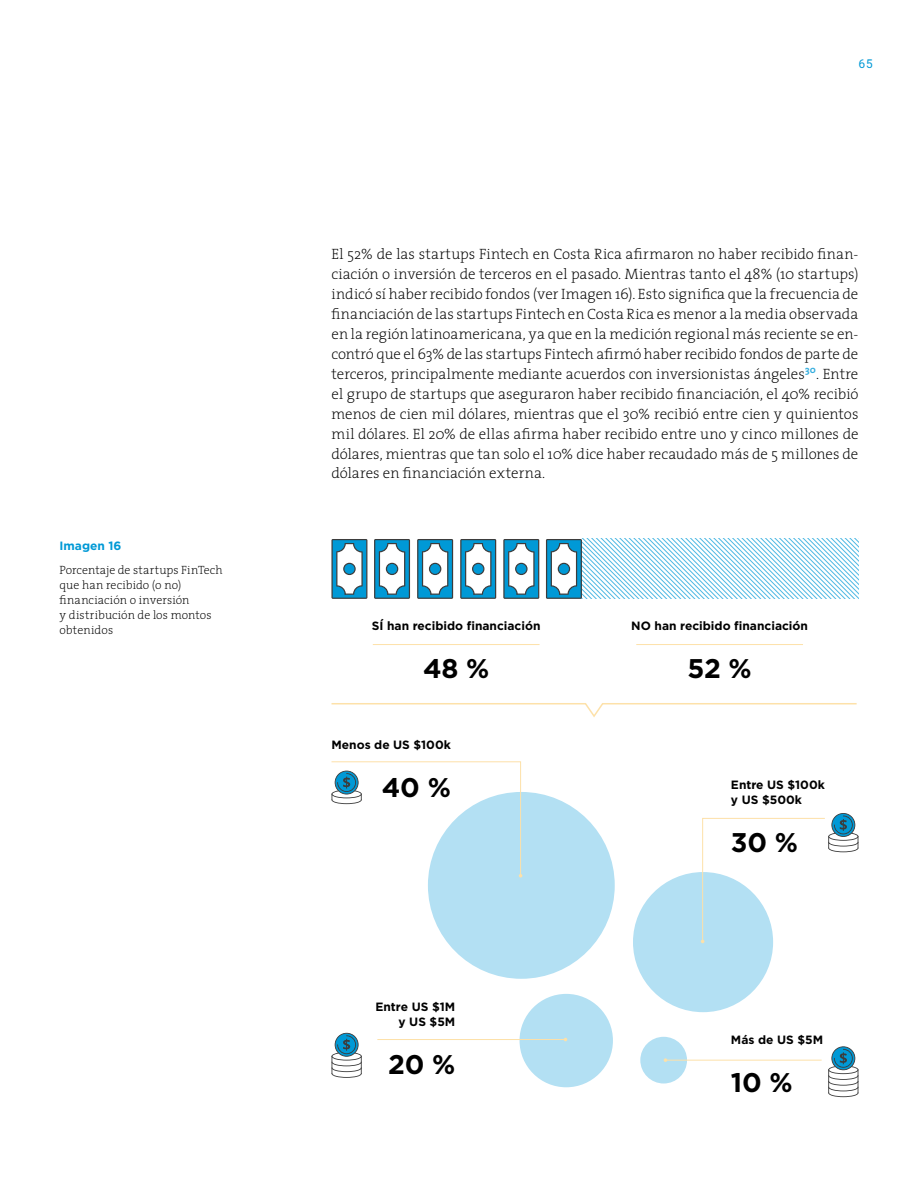
<style>
.page{position:relative;width:918px;height:1188px;background:#fff}
.page>*{position:absolute;margin:0;border:0;box-sizing:border-box;transform-origin:0 0}
.t1{font:700 27px "Gotham";letter-spacing:-.005em;color:#000}
.t2{font:200 15px/20px "The Serif";letter-spacing:.005em;color:#000;text-align:justify}
.t3{font:700 12px/15px "Gotham";color:#000;text-align:right}
.t4{font:200 12px/15px "The Serif";letter-spacing:.005em;color:#000}
.t5{font:700 12px "Gotham";color:#0099d6}
.t6{font:12px "Roboto Mono";color:#0099d6}
</style>
<div class="page">
<hr style="left:373px;top:644px;width:167px;height:1px;background:#fde1a9">
<hr style="left:636px;top:644px;width:167px;height:1px;background:#fde1a9">
<svg style="left:331px;top:703px;width:526px;height:14px"></svg>
<svg style="left:417px;top:539px;width:36px;height:60px"></svg>
<svg style="left:331px;top:539px;width:36px;height:60px"></svg>
<svg style="left:460px;top:539px;width:36px;height:60px"></svg>
<svg style="left:374px;top:539px;width:36px;height:60px"></svg>
<svg style="left:503px;top:539px;width:36px;height:60px"></svg>
<svg style="left:546px;top:539px;width:312px;height:60px"></svg>
<div style="left:428px;top:792px;width:187px;height:187px;background:#b3e0f3;border-radius:50%"></div>
<div style="left:633px;top:872px;width:140px;height:140px;background:#b3e0f3;border-radius:50%"></div>
<div style="left:520px;top:994px;width:93px;height:93px;background:#b3e0f3;border-radius:50%"></div>
<div style="left:640px;top:1037px;width:47px;height:47px;background:#b3e0f3;border-radius:50%"></div>
<svg style="left:828px;top:1046px;width:31px;height:51px"></svg>
<hr style="left:377px;top:1039px;width:189px;height:1px;background:#fde1a9">
<hr style="left:665px;top:1060px;width:157px;height:1px;background:#fde1a9">
<svg style="left:701px;top:813px;width:158px;height:130px"></svg>
<svg style="left:331px;top:761px;width:191px;height:117px"></svg>
<svg style="left:332px;top:1033px;width:30px;height:45px"></svg>
<p class="t5" style="left:60px;top:539px;width:64px">Imagen 16</p>
<p class="t4" style="left:60px;top:562px;width:165px">Porcentaje de startups FinTech que han recibido (o no) financiación o inversión<br>y distribución de los montos obtenidos</p>
<p class="t6" style="left:858px;top:55px;width:16px">65</p>
<p class="t2" style="left:332px;top:243px;width:529px">El 52% de las startups Fintech en Costa Rica afirmaron no haber recibido finan&shy;ciación o inversión de terceros en el pasado. Mientras tanto el 48% (10 startups) indicó sí haber recibido fondos (ver Imagen 16). Esto significa que la frecuencia de financiación de las startups Fintech en Costa Rica es menor a la media observada en la región latinoamericana, ya que en la medición regional más reciente se en&shy;contró que el 63% de las startups Fintech afirmó haber recibido fondos de parte de terceros, principalmente mediante acuerdos con inversionistas ángeles<sup>30</sup>. Entre el grupo de startups que aseguraron haber recibido financiación, el 40% recibió menos de cien mil dólares, mientras que el 30% recibió entre cien y quinientos mil dólares. El 20% de ellas afirma haber recibido entre uno y cinco millones de dólares, mientras que tan solo el 10% dice haber recaudado más de 5 millones de dólares en financiación externa.</p>
<p class="t3" style="left:372px;top:618px;width:170px">SÍ han recibido financiación</p>
<h1 class="t1" style="left:423px;top:653px;width:68px">48 %</h1>
<p class="t3" style="left:332px;top:737px;width:121px">Menos de US $100k</p>
<h1 class="t1" style="left:382px;top:772px;width:71px">40 %</h1>
<p class="t3" style="left:375px;top:999px;width:81px">Entre US $1M y US $5M</p>
<h1 class="t1" style="left:388px;top:1049px;width:69px">20 %</h1>
<p class="t3" style="left:631px;top:618px;width:178px">NO han recibido financiación</p>
<h1 class="t1" style="left:688px;top:653px;width:66px">52 %</h1>
<p class="t3" style="left:731px;top:777px;width:95px;text-align:left">Entre US $100k y US $500k</p>
<h1 class="t1" style="left:731px;top:827px;width:69px">30 %</h1>
<p class="t3" style="left:731px;top:1032px;width:94px">Más de US $5M</p>
<h1 class="t1" style="left:731px;top:1067px;width:63px">10 %</h1>
</div>
